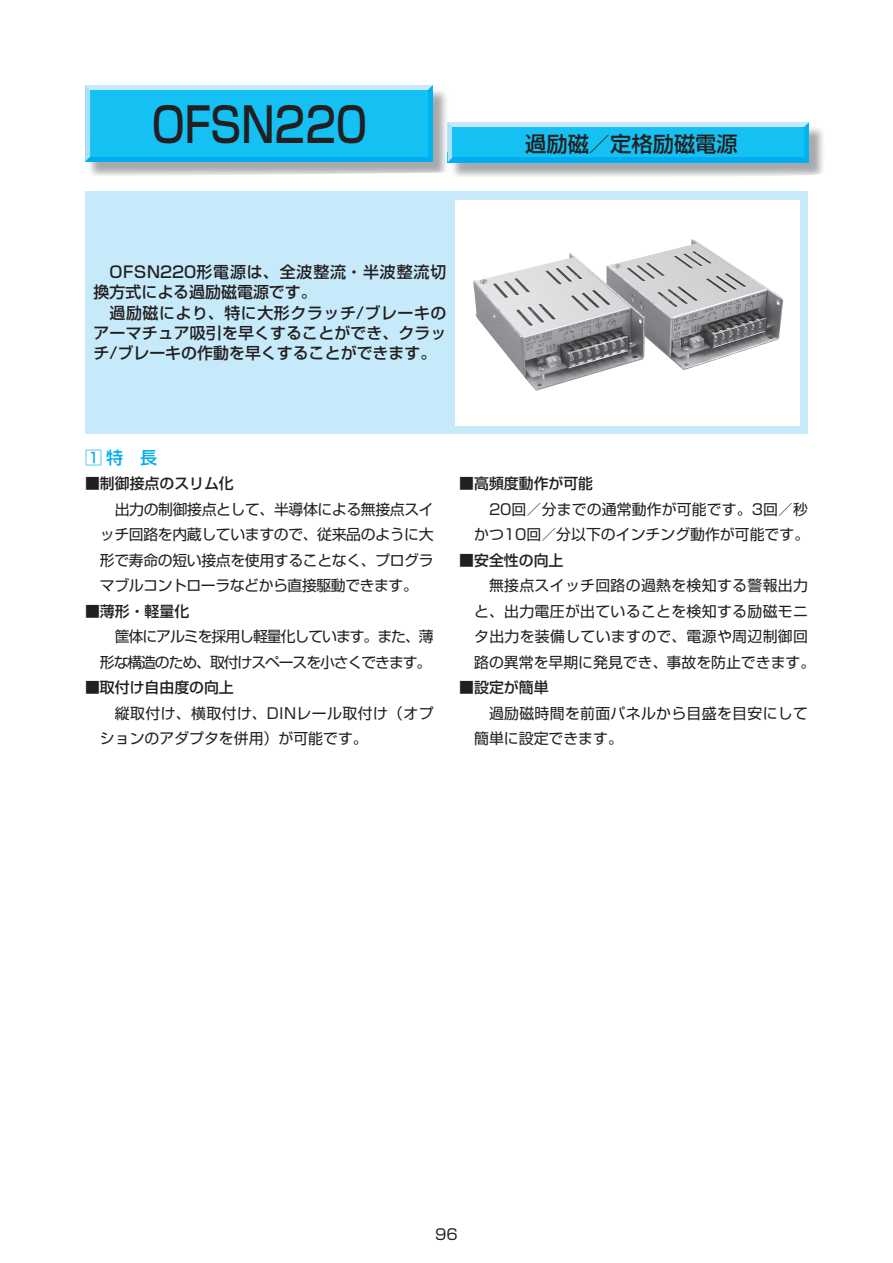
<style>
.page{position:relative;width:893px;height:1263px;background:#fff}
.page>*{position:absolute;margin:0;border:0;box-sizing:border-box;transform-origin:0 0}
.t1{font:500 47.85px "Shin Go Pro";color:#231f20;scale:.85 1}
.t2{font:500 21.3px "Shin Go Pro";color:#231f20}
.t3{font:500 16.95px "Shin Go Pro";color:#00aeef}
.t4{font:500 15.9px/20.2px "Shin Go Pro";letter-spacing:.005em;color:#231f20}
.t5{font:14.85px/25.5px "Shin Go Pro";color:#231f20;text-align:justify}
.t6{font:14.85px/25.5px "Shin Go Pro";letter-spacing:.02em;color:#231f20;text-align:center}
.t7{font:500 14.85px "Shin Go Pro";color:#231f20}
.t8{font:14.85px/25.5px "Shin Go Pro";letter-spacing:-.075em;color:#231f20;text-align:right}
</style>
<div class="page">
<img style="left:90px;top:90px;width:733px;height:87px">
<div style="left:448px;top:122px;width:361px;height:40px;background:#00aeef"></div>
<div style="left:448px;top:122px;width:361px;height:29px;background:#c6eafa"></div>
<svg style="left:804px;top:122px;width:5px;height:29px"></svg>
<svg style="left:448px;top:123px;width:5px;height:39px"></svg>
<div style="left:453px;top:127px;width:351px;height:30px;background:#15c0f2"></div>
<div style="left:85px;top:85px;width:348px;height:77px;background:#00aeef"></div>
<div style="left:85px;top:85px;width:348px;height:5px;background:#c6eafa"></div>
<svg style="left:428px;top:85px;width:5px;height:6px"></svg>
<div style="left:90px;top:90px;width:338px;height:67px;background:#15c0f2"></div>
<svg style="left:85px;top:85px;width:5px;height:77px"></svg>
<div style="left:85px;top:191px;width:723px;height:243px;background:#c6eafa"></div>
<div style="left:455px;top:200px;width:344px;height:225px;background:#fff"></div>
<img style="left:473px;top:239px;width:310px;height:152px">
<h1 class="t1" style="left:152px;top:85px;width:255px">OFSN220</h1>
<h2 class="t2" style="left:525px;top:126px;width:214px">過励磁／定格励磁電源</h2>
<p class="t4" style="left:94px;top:260px;width:354px;text-indent:16px">OFSN220形電源は、全波整流・半波整流切換方式による過励磁電源です。</p>
<p class="t4" style="left:94px;top:301px;width:355px;text-align:justify;text-indent:16px">過励磁により、特に大形クラッチ/ブレーキのアーマチュア吸引を早くすることができ、クラッチ/ブレーキの作動を早くすることができます。</p>
<p class="t3" style="left:85px;top:443px;width:74px">1 特　長</p>
<p class="t7" style="left:85px;top:471px;width:150px">■制御接点のスリム化</p>
<p class="t5" style="left:100px;top:495px;width:335px;text-indent:15px">出力の制御接点として、半導体による無接点スイッチ回路を内蔵していますので、従来品のように大形で寿命の短い接点を使用することなく、プログラマブルコントローラなどから直接駆動できます。</p>
<p class="t7" style="left:85px;top:599px;width:106px">■薄形・軽量化</p>
<p class="t8" style="left:100px;top:622px;width:335px">筐体にアルミを採用し軽量化しています。また、薄形な構造のため、取付けスペースを小さくできます。</p>
<p class="t7" style="left:85px;top:676px;width:150px">■取付け自由度の向上</p>
<p class="t5" style="left:100px;top:699px;width:335px;text-indent:15px">縦取付け、横取付け、DINレール取付け（オプションのアダプタを併用）が可能です。</p>
<p class="t7" style="left:459px;top:471px;width:135px">■高頻度動作が可能</p>
<p class="t5" style="left:474px;top:495px;width:337px;text-align:right">20回／分までの通常動作が可能です。3回／秒かつ10回／分以下のインチング動作が可能です。</p>
<p class="t7" style="left:459px;top:548px;width:106px">■安全性の向上</p>
<p class="t6" style="left:474px;top:571px;width:343px">無接点スイッチ回路の過熱を検知する警報出力<br>と、出力電圧が出ていることを検知する励磁モニタ出力を装備していますので、電源や周辺制御回路の異常を早期に発見でき、事故を防止できます。</p>
<p class="t7" style="left:459px;top:675px;width:91px">■設定が簡単</p>
<p class="t6" style="left:474px;top:699px;width:335px;text-align:left;text-indent:15px">過励磁時間を前面パネルから目盛を目安にして簡単に設定できます。</p>
<p class="t5" style="left:435px;top:1220px;width:24px">96</p>
</div>
